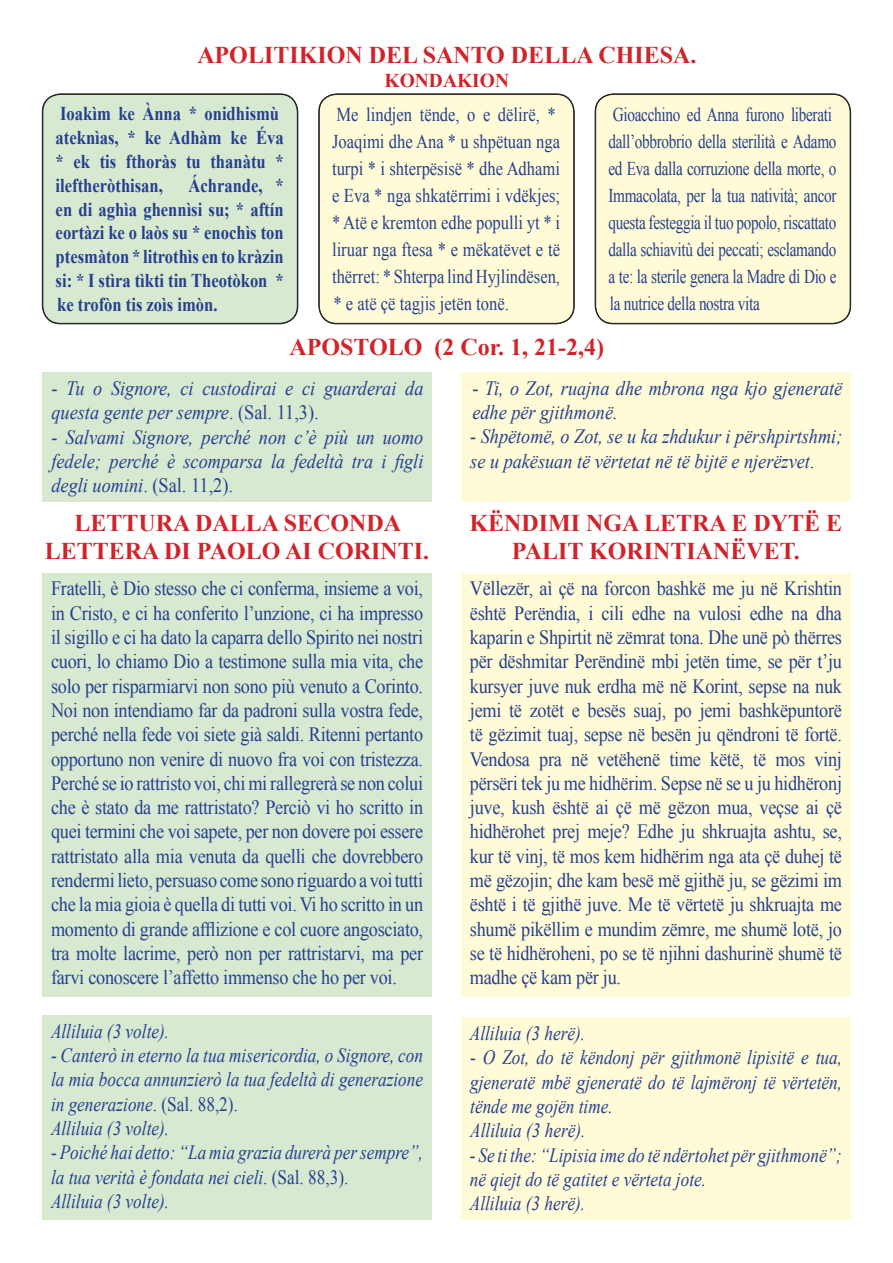
<style>
.page{position:relative;width:893px;height:1263px;background:#fff}
.page>*{position:absolute;margin:0;border:0;box-sizing:border-box;transform-origin:0 0}
.t1{font:700 24px/28.8px "Times New Roman";color:#d1232a;text-align:center}
.t2{font:italic 20.4px/24.5px "Times New Roman";color:#253f8e;scale:.9 1}
.t3{font:20.25px/24.3px "Times New Roman";letter-spacing:-.015em;color:#253f8e;text-align:justify;scale:.9 1}
.t4{font:italic 20.25px/24.3px "Times New Roman";color:#253f8e;scale:.85 1}
.t5{font:italic 20.25px/24.3px "Times New Roman";color:#253f8e;scale:.9 1}
.t6{font:19.5px/27.2px "Times New Roman";letter-spacing:-.02em;color:#253f8e;scale:.78 1}
.t7{font:700 19.5px/23.7px "Times New Roman";color:#253f8e;scale:.85 1}
.t8{font:19.5px/27.2px "Times New Roman";color:#253f8e;scale:.85 1}
.t9{font:700 19.5px "Times New Roman";color:#d1232a}
.s1{font-style:normal}
</style>
<div class="page">
<div style="left:43px;top:573px;width:389px;height:424px;background:#d8e9d2"></div>
<div style="left:461px;top:573px;width:389px;height:424px;background:#fffbd6"></div>
<div style="left:43px;top:1015px;width:389px;height:205px;background:#d8e9d2"></div>
<div style="left:461px;top:1017px;width:389px;height:203px;background:#fffbd6"></div>
<div style="left:43px;top:94px;width:255px;height:230px;background:#d8e9d2;border-radius:18px"></div>
<div style="left:43px;top:94px;width:254px;height:229px;border:1px solid #231f20;border-radius:18px"></div>
<div style="left:319px;top:94px;width:255px;height:230px;background:#fffbd6;border-radius:18px"></div>
<div style="left:319px;top:94px;width:255px;height:229px;border:1px solid #231f20;border-radius:18px"></div>
<div style="left:595px;top:94px;width:255px;height:230px;background:#fffbd6;border-radius:18px"></div>
<div style="left:596px;top:94px;width:254px;height:229px;border:1px solid #231f20;border-radius:18px"></div>
<div style="left:462px;top:372px;width:389px;height:130px;background:#fffbd6"></div>
<div style="left:43px;top:372px;width:389px;height:130px;background:#d8e9d2"></div>
<p class="t1" style="left:197px;top:40px;width:501px">APOLITIKION DEL SANTO DELLA CHIESA.</p>
<p class="t9" style="left:385px;top:67px;width:126px">KONDAKION</p>
<p class="t7" style="left:56px;top:102px;width:270px">Ioakìm ke Ànna * onidhismù ateknìas, * ke Adhàm ke Éva * ek tis fthoràs tu thanàtu * ileftheròthisan,</p>
<p class="t7" style="left:56px;top:173px;width:270px;text-align:justify;text-indent:133px">Áchrande, * en di aghìa ghennìsi su; * aftín eortàzi ke o laòs su * enochìs ton ptesmàton * litrothìs en to kràzin si: * I stìra tìkti tin Theotòkon * ke trofòn tis zoìs imòn.</p>
<p class="t8" style="left:332px;top:100px;width:270px">Me lindjen tënde, o e dëlirë, *<br>Joaqimi dhe Ana * u shpëtuan nga turpi * i shterpësisë * dhe Adhami e Eva * nga shkatërrimi i vdëkjes; * Atë e kremton edhe populli yt * i liruar nga ftesa * e mëkatëvet e të thërret: * Shterpa lind Hyjlindësen, * e atë çë tagjis jetën tonë.</p>
<p class="t6" style="left:608px;top:100px;width:294px">Gioacchino ed Anna furono liberati dall’obbrobrio della sterilità e Adamo ed Eva dalla corruzione della morte, o Immacolata, per la tua natività; ancor questa festeggia il tuo popolo, riscattato dalla schiavitù dei peccati; esclamando a te: la sterile genera la Madre di Dio e la nutrice della nostra vita</p>
<p class="t1" style="left:289px;top:332px;width:316px">APOSTOLO (2 Cor. 1, 21-2,4)</p>
<p class="t5" style="left:472px;top:375px;width:413px"><span class="s1">-</span> Ti, o Zot, ruajna dhe mbrona nga kjo gjeneratë edhe për gjithmonë.</p>
<p class="t5" style="left:470px;top:424px;width:415px">- Shpëtomë, o Zot, se u ka zhdukur i përshpirtshmi; se u pakësuan të vërtetat në të bijtë e njerëzvet<span class="s1">.</span></p>
<p class="t2" style="left:51px;top:375px;width:415px"><span class="s1">-</span> Tu o Signore, ci custodirai e ci guarderai da questa gente per sempre<span class="s1">. (Sal. 11,3).</span></p>
<p class="t2" style="left:51px;top:424px;width:415px;text-align:justify"><span class="s1">-</span> Salvami Signore, perché non c’è più un uomo fedele; perché è scomparsa la fedeltà tra i figli degli uomini<span class="s1">. (Sal. 11,2).</span></p>
<p class="t1" style="left:469px;top:507px;width:374px">KËNDIMI NGA LETRA E DYTË E<br>PALIT KORINTIANËVET.</p>
<p class="t1" style="left:45px;top:507px;width:386px">LETTURA DALLA SECONDA<br>LETTERA DI PAOLO AI CORINTI.</p>
<p class="t3" style="left:51px;top:576px;width:415px">Fratelli, è Dio stesso che ci conferma, insieme a voi, in Cristo, e ci ha conferito l’unzione, ci ha impresso il sigillo e ci ha dato la caparra dello Spirito nei nostri cuori, lo chiamo Dio a testimone sulla mia vita, che solo per risparmiarvi non sono più venuto a Corinto.<br>Noi non intendiamo far da padroni sulla vostra fede, perché nella fede voi siete già saldi. Ritenni pertanto opportuno non venire di nuovo fra voi con tristezza.<br>Perché se io rattristo voi, chi mi rallegrerà se non colui che è stato da me rattristato? Perciò vi ho scritto in quei termini che voi sapete, per non dovere poi essere rattristato alla mia venuta da quelli che dovrebbero rendermi lieto, persuaso come sono riguardo a voi tutti che la mia gioia è quella di tutti voi. Vi ho scritto in un momento di grande afflizione e col cuore angosciato, tra molte lacrime, però non per rattristarvi, ma per farvi conoscere l’affetto immenso che ho per voi.</p>
<p class="t3" style="left:470px;top:576px;width:415px">Vëllezër, aì çë na forcon bashkë me ju në Krishtin është Perëndia, i cili edhe na vulosi edhe na dha kaparin e Shpirtit në zëmrat tona. Dhe unë pò thërres për dëshmitar Perëndinë mbi jetën time, se për t’ju kursyer juve nuk erdha më në Korint, sepse na nuk jemi të zotët e besës suaj, po jemi bashkëpuntorë të gëzimit tuaj, sepse në besën ju qëndroni të fortë.<br>Vendosa pra në vetëhenë time këtë, të mos vinj përsëri tek ju me hidhërim. Sepse në se u ju hidhëronj juve, kush është ai çë më gëzon mua, veçse ai çë hidhërohet prej meje? Edhe ju shkruajta ashtu, se, kur të vinj, të mos kem hidhërim nga ata çë duhej të më gëzojin; dhe kam besë më gjithë ju, se gëzimi im është i të gjithë juve. Me të vërtetë ju shkruajta me shumë pikëllim e mundim zëmre, me shumë lotë, jo se të hidhëroheni, po se të njihni dashurinë shumë të madhe çë kam për ju.</p>
<p class="t4" style="left:51px;top:1018px;width:140px">Alliluia (3 volte).</p>
<p class="t4" style="left:51px;top:1043px;width:439px"><span class="s1">-</span> Canterò in eterno la tua misericordia, o Signore, con la mia bocca annunzierò la tua fedeltà di generazione in generazione<span class="s1">. (Sal. 88,2).<br></span>Alliluia (3 volte).</p>
<p class="t4" style="left:51px;top:1140px;width:439px"><span class="s1">-</span> Poiché hai detto: “La mia grazia durerà per sempre”, la tua verità è fondata nei cieli<span class="s1">. (Sal. 88,3).<br></span>Alliluia (3 volte).</p>
<p class="t4" style="left:470px;top:1021px;width:137px">Alliluia (3 herë).</p>
<p class="t4" style="left:470px;top:1045px;width:439px"><span class="s1">-</span> O Zot, do të këndonj për gjithmonë lipisitë e tua, gjeneratë mbë gjeneratë do të lajmëronj të vërtetën, tënde me gojën time.<br>Alliluia (3 herë).</p>
<p class="t4" style="left:470px;top:1142px;width:439px">- Se ti the: “Lipisia ime do të ndërtohet për gjithmonë”; në qiejt do të gatitet e vërteta jote.<br>Alliluia (3 herë).</p>
</div>
